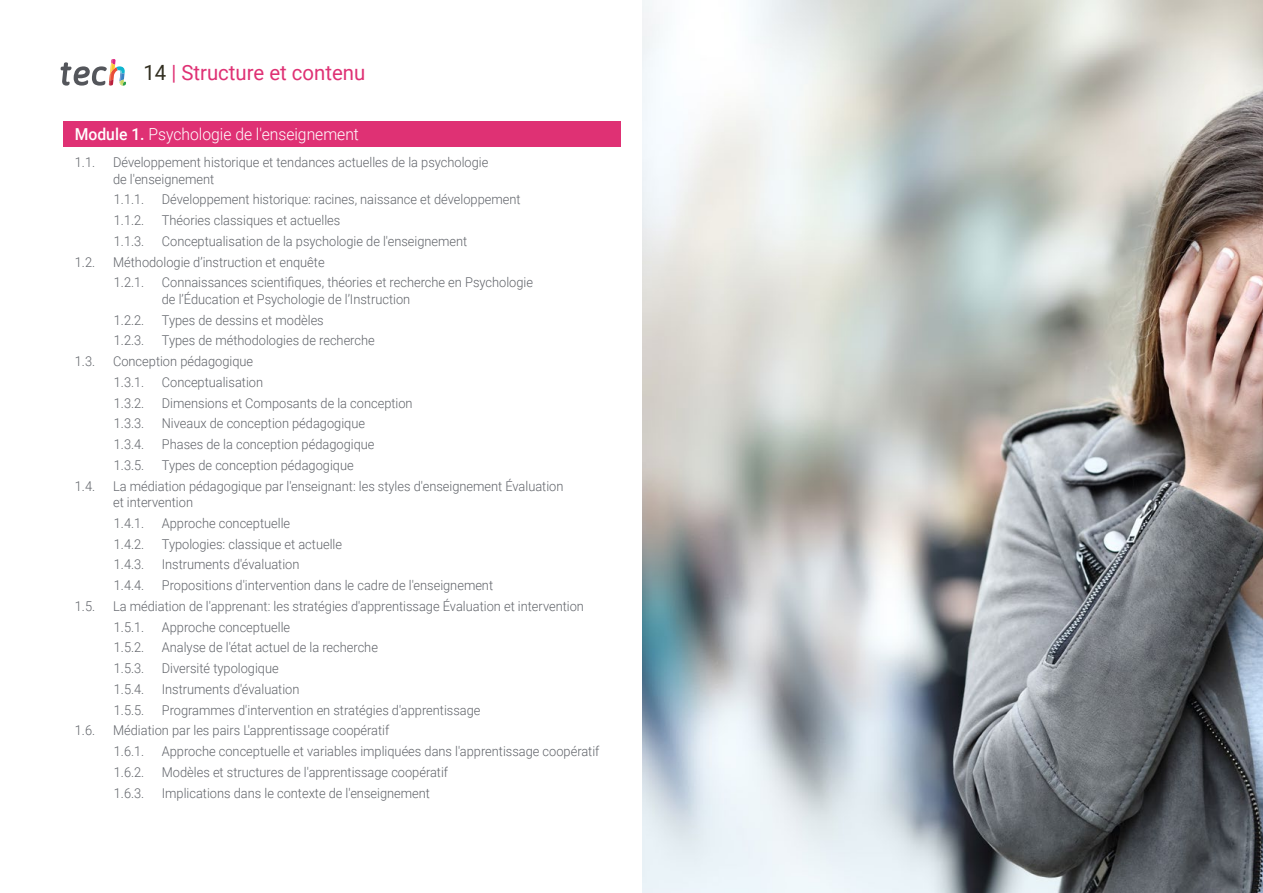
<style>
.page{position:relative;width:1263px;height:893px;background:#fff}
.page>*{position:absolute;margin:0;border:0;box-sizing:border-box;transform-origin:0 0}
.t1{font:21px "Roboto";color:#df3174}
.t2{font:300 16.5px "Roboto";color:#fff;scale:.95 1}
.t3{font:300 13.5px/20.7px "Roboto";color:#61646a;scale:.95 1}
.s1{color:#312e20}
.s2{font-weight:500}
</style>
<div class="page">
<div style="left:64px;top:121px;width:557px;height:25px;background:#df3174"></div>
<svg style="left:61px;top:59px;width:65px;height:27px"></svg>
<img style="left:642px;top:0;width:621px;height:893px">
<h1 class="t1" style="left:144px;top:57px;width:223px"><span class="s1">14</span> | Structure et contenu</h1>
<p class="t2" style="left:75px;top:123px;width:301px"><span class="s2">Module 1.</span> Psychologie de l'enseignement</p>
<p class="t3" style="left:75px;top:151px;width:23px">1.1.</p>
<p class="t3" style="left:113px;top:154px;width:396px;line-height:16.5px">Développement historique et tendances actuelles de la psychologie de l'enseignement</p>
<p class="t3" style="left:114px;top:189px;width:34px">1.1.1.</p>
<p class="t3" style="left:162px;top:189px;width:379px">Développement historique: racines, naissance et développement</p>
<p class="t3" style="left:114px;top:209px;width:34px">1.1.2.</p>
<p class="t3" style="left:162px;top:209px;width:189px">Théories classiques et actuelles</p>
<p class="t3" style="left:114px;top:230px;width:34px">1.1.3.</p>
<p class="t3" style="left:162px;top:230px;width:323px">Conceptualisation de la psychologie de l'enseignement</p>
<p class="t3" style="left:75px;top:251px;width:23px">1.2.</p>
<p class="t3" style="left:113px;top:251px;width:224px">Méthodologie d’instruction et enquête<br>1.2.1.</p>
<p class="t3" style="left:162px;top:274px;width:392px;line-height:16.5px">Connaissances scientifiques, théories et recherche en Psychologie de l’Éducation et Psychologie de l’Instruction</p>
<p class="t3" style="left:114px;top:309px;width:34px">1.2.2.</p>
<p class="t3" style="left:162px;top:309px;width:172px">Types de dessins et modèles</p>
<p class="t3" style="left:114px;top:330px;width:34px">1.2.3.</p>
<p class="t3" style="left:162px;top:330px;width:226px">Types de méthodologies de recherche</p>
<p class="t3" style="left:75px;top:350px;width:23px">1.3.</p>
<p class="t3" style="left:113px;top:350px;width:149px">Conception pédagogique<br>1.3.1.</p>
<p class="t3" style="left:162px;top:371px;width:108px">Conceptualisation</p>
<p class="t3" style="left:114px;top:392px;width:34px">1.3.2.</p>
<p class="t3" style="left:162px;top:392px;width:265px">Dimensions et Composants de la conception</p>
<p class="t3" style="left:114px;top:413px;width:34px">1.3.3.</p>
<p class="t3" style="left:162px;top:413px;width:215px">Niveaux de conception pédagogique</p>
<p class="t3" style="left:114px;top:433px;width:34px">1.3.4.</p>
<p class="t3" style="left:162px;top:433px;width:225px">Phases de la conception pédagogique</p>
<p class="t3" style="left:114px;top:454px;width:34px">1.3.5.</p>
<p class="t3" style="left:162px;top:454px;width:203px">Types de conception pédagogique</p>
<p class="t3" style="left:75px;top:475px;width:23px">1.4.</p>
<p class="t3" style="left:113px;top:477px;width:476px;line-height:16.5px">La médiation pédagogique par l'enseignant: les styles d'enseignement Évaluation et intervention</p>
<p class="t3" style="left:114px;top:512px;width:34px">1.4.1.</p>
<p class="t3" style="left:162px;top:512px;width:137px">Approche conceptuelle</p>
<p class="t3" style="left:114px;top:533px;width:34px">1.4.2.</p>
<p class="t3" style="left:162px;top:533px;width:191px">Typologies: classique et actuelle</p>
<p class="t3" style="left:114px;top:554px;width:34px">1.4.3.</p>
<p class="t3" style="left:162px;top:554px;width:146px">Instruments d'évaluation</p>
<p class="t3" style="left:114px;top:574px;width:34px">1.4.4.</p>
<p class="t3" style="left:162px;top:574px;width:350px">Propositions d'intervention dans le cadre de l'enseignement</p>
<p class="t3" style="left:75px;top:595px;width:23px">1.5.</p>
<p class="t3" style="left:113px;top:595px;width:497px">La médiation de l'apprenant: les stratégies d'apprentissage Évaluation et intervention<br>1.5.1.</p>
<p class="t3" style="left:162px;top:616px;width:137px">Approche conceptuelle</p>
<p class="t3" style="left:114px;top:637px;width:34px">1.5.2.</p>
<p class="t3" style="left:162px;top:637px;width:229px">Analyse de l'état actuel de la recherche</p>
<p class="t3" style="left:114px;top:657px;width:34px">1.5.3.</p>
<p class="t3" style="left:162px;top:657px;width:125px">Diversité typologique</p>
<p class="t3" style="left:114px;top:678px;width:34px">1.5.4.</p>
<p class="t3" style="left:162px;top:678px;width:146px">Instruments d'évaluation</p>
<p class="t3" style="left:114px;top:699px;width:34px">1.5.5.</p>
<p class="t3" style="left:162px;top:699px;width:337px">Programmes d'intervention en stratégies d'apprentissage</p>
<p class="t3" style="left:75px;top:720px;width:23px">1.6.</p>
<p class="t3" style="left:113px;top:720px;width:292px">Médiation par les pairs L'apprentissage coopératif<br>1.6.1.</p>
<p class="t3" style="left:162px;top:740px;width:462px">Approche conceptuelle et variables impliquées dans l'apprentissage coopératif</p>
<p class="t3" style="left:114px;top:761px;width:34px">1.6.2.</p>
<p class="t3" style="left:162px;top:761px;width:303px">Modèles et structures de l'apprentissage coopératif</p>
<p class="t3" style="left:114px;top:782px;width:34px">1.6.3.</p>
<p class="t3" style="left:162px;top:782px;width:284px">Implications dans le contexte de l'enseignement</p>
</div>
